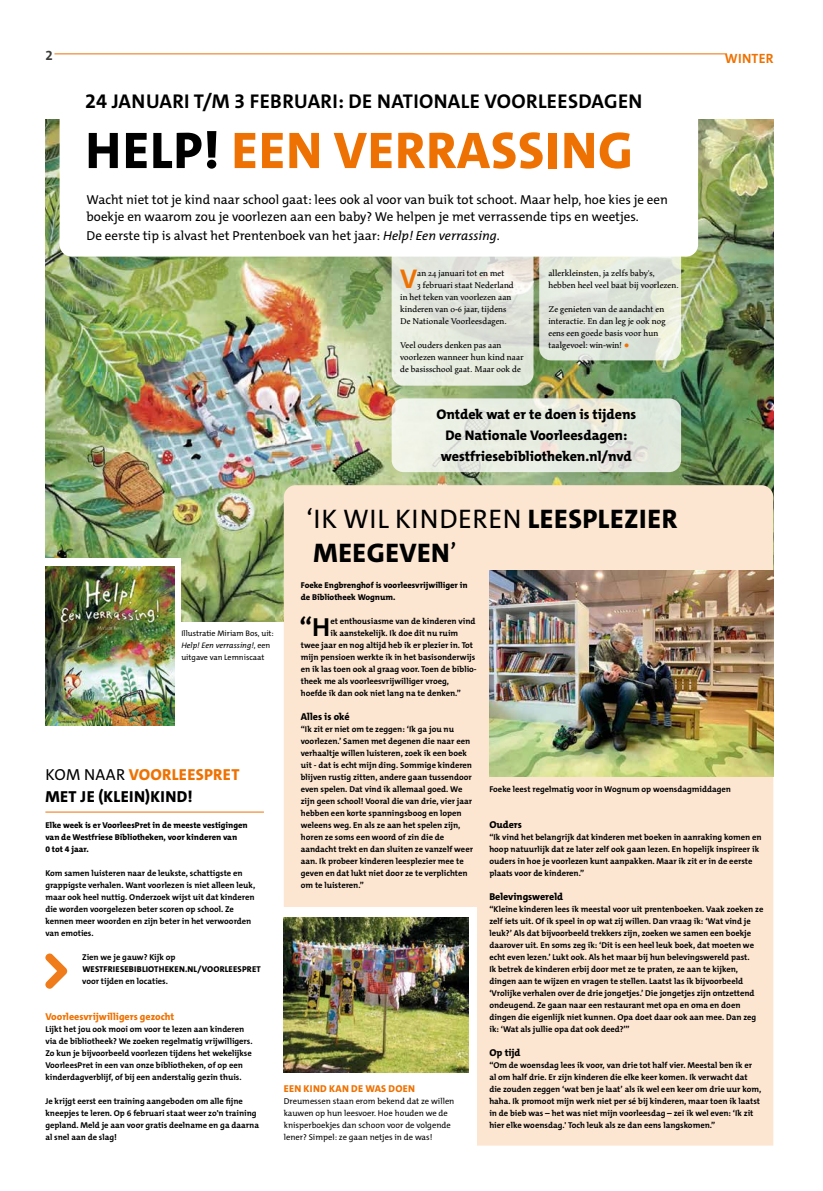
<style>
.page{position:relative;width:823px;height:1191px;background:#fff}
.page>*{position:absolute;margin:0;border:0;box-sizing:border-box;transform-origin:0 0}
.t1{font:800 52px "The Mix C5";letter-spacing:.02em;color:#ee7203}
.t2{font:700 27.3px "The Mix C5";color:#ee7203}
.t3{font:800 27px/34px "The Mix C5";letter-spacing:.02em;color:#000}
.t4{font:700 26.3px "The Mix C5";color:#000}
.t5{font:700 20px "The Mix C5";letter-spacing:.02em;color:#000}
.t6{font:800 16px/22px "The Mix C5";letter-spacing:.02em;color:#000}
.t7{font:800 14px/21px "The Mix C5";color:#000;text-align:center}
.t8{font:700 13.5px "The Mix C5";letter-spacing:.015em;color:#ee7203}
.t9{font:700 13.5px "The Mix C5";color:#3c3c3b}
.t10{font:13px/17px "The Mix C5";color:#000}
.t11{font:800 10px "The Mix C5";color:#000}
.t12{font:800 10px "The Mix C5";color:#ee7203}
.t13{font:800 10px "The Mix C5";letter-spacing:.02em;color:#ee7203}
.t14{font:9.5px/12px "Maiola Bk";color:#000}
.t15{font:700 8.5px/12px "The Mix C5";color:#000}
.t16{font:800 8.5px/12px "The Mix C5";color:#000}
.t17{font:8.5px/12px "The Mix C5";color:#000}
.t18{font:800 8.5px "The Mix C5";letter-spacing:.02em;color:#000}
.t19{font:8px/12px "The Mix C5";color:#000}
.s1{color:#000}
.s2{font-style:italic}
.s3{color:#ee7203}
.s4{font-weight:400}
</style>
<div class="page">
<hr style="left:54px;top:53px;width:672px;height:1px;background:#ee7203">
<img style="left:45px;top:119px;width:727px;height:502px">
<div style="left:283px;top:485px;width:489px;height:660px;background:#fde6d1"></div>
<div style="left:279px;top:907px;width:197px;height:247px;background:#fff"></div>
<div style="left:26px;top:558px;width:155px;height:178px;background:#fff"></div>
<div style="left:60px;top:85px;width:637px;height:172px;background:#fff;border-radius:12px"></div>
<svg style="left:391px;top:234px;width:142px;height:152px;fill:#e5ebdf"></svg>
<svg style="left:391px;top:398px;width:289px;height:74px;background:#e6eadf"></svg>
<svg style="left:539px;top:234px;width:141px;height:126px"></svg>
<img style="left:489px;top:571px;width:283px;height:205px">
<img style="left:283px;top:917px;width:185px;height:155px">
<img style="left:45px;top:566px;width:129px;height:160px">
<hr style="left:45px;top:811px;width:219px;height:1px;background:#ee7203">
<svg style="left:45px;top:953px;width:22px;height:35px"></svg>
<h3 class="t9" style="left:45px;top:46px;width:9px">2</h3>
<h3 class="t8" style="left:724px;top:50px;width:50px">WINTER</h3>
<h3 class="t5" style="left:85px;top:88px;width:558px">24 JANUARI T/M 3 FEBRUARI: DE NATIONALE VOORLEESDAGEN</h3>
<h1 class="t1" style="left:86px;top:117px;width:548px"><span class="s1">HELP!</span> EEN VERRASSING</h1>
<h3 class="t10" style="left:86px;top:191px;width:582px">Wacht niet tot je kind naar school gaat: lees ook al voor van buik tot schoot. Maar help, hoe kies je een boekje en waarom zou je voorlezen aan een baby? We helpen je met verrassende tips en weetjes.</h3>
<h3 class="t10" style="left:86px;top:227px;width:414px">De eerste tip is alvast het Prentenboek van het jaar: <span class="s2">Help! Een verrassing</span>.</h3>
<h2 class="t2" style="left:400px;top:261px;width:19px">V</h2>
<p class="t14" style="left:417px;top:267px;width:89px">an 24 januari tot en met</p>
<p class="t14" style="left:548px;top:267px;width:132px">allerkleinsten, ja zelfs baby's, hebben heel veel baat bij voorlezen.</p>
<p class="t14" style="left:548px;top:303px;width:119px">Ze genieten van de aandacht en interactie. En dan leg je ook nog eens een goede basis voor hun taalgevoel: win-win! <span class="s3">○</span></p>
<p class="t14" style="left:417px;top:279px;width:98px">3 februari staat Nederland</p>
<p class="t14" style="left:400px;top:291px;width:113px">in het teken van voorlezen aan</p>
<p class="t14" style="left:400px;top:303px;width:108px">kinderen van 0-6 jaar, tijdens</p>
<p class="t14" style="left:400px;top:315px;width:108px">De Nationale Voorleesdagen.</p>
<p class="t14" style="left:400px;top:339px;width:125px">Veel ouders denken pas aan voorlezen wanneer hun kind naar de basisschool gaat. Maar ook de</p>
<h3 class="t7" style="left:436px;top:403px;width:201px">Ontdek wat er te doen is tijdens<br>De Nationale Voorleesdagen: westfriesebibliotheken.nl/nvd</h3>
<p class="t19" style="left:181px;top:627px;width:94px">Illustratie Miriam Bos, uit:<br><span class="s2">Help! Een verrassing!</span>, een uitgave van Lemniscaat</p>
<h3 class="t6" style="left:45px;top:764px;width:195px"><span class="s4">KOM NAAR</span> <span class="s3">VOORLEESPRET<br></span>MET JE (KLEIN)KIND!</h3>
<p class="t16" style="left:45px;top:819px;width:203px">Elke week is er VoorleesPret in de meeste vestigingen van de Westfriese Bibliotheken, voor kinderen van<br>0 tot 4 jaar.</p>
<p class="t15" style="left:45px;top:867px;width:211px">Kom samen luisteren naar de leukste, schattigste en grappigste verhalen. Want voorlezen is niet alleen leuk, maar ook heel nuttig. Onderzoek wijst uit dat kinderen die worden voorgelezen beter scoren op school. Ze kennen meer woorden en zijn beter in het verwoorden van emoties.</p>
<p class="t15" style="left:82px;top:951px;width:95px">Zien we je gauw? Kijk op</p>
<p class="t18" style="left:82px;top:964px;width:180px">WESTFRIESEBIBLIOTHEKEN.NL/VOORLEESPRET</p>
<p class="t15" style="left:82px;top:975px;width:87px">voor tijden en locaties.</p>
<p class="t12" style="left:45px;top:1010px;width:130px">Voorleesvrijwilligers gezocht</p>
<p class="t15" style="left:45px;top:1023px;width:208px">Lijkt het jou ook mooi om voor te lezen aan kinderen via de bibliotheek? We zoeken regelmatig vrijwilligers.<br>Zo kun je bijvoorbeeld voorlezen tijdens het wekelijkse VoorleesPret in een van onze bibliotheken, of op een kinderdagverblijf, of bij een anderstalig gezin thuis.</p>
<p class="t15" style="left:45px;top:1095px;width:215px">Je krijgt eerst een training aangeboden om alle fijne kneepjes te leren. Op 6 februari staat weer zo'n training gepland. Meld je aan voor gratis deelname en ga daarna al snel aan de slag!</p>
<h3 class="t3" style="left:306px;top:502px;width:372px"><span class="s4">‘IK WIL KINDEREN</span> LEESPLEZIER<br>MEEGEVEN<span class="s4">’</span></h3>
<p class="t16" style="left:300px;top:579px;width:168px">Foeke Engbrenghof is voorleesvrijwilliger in de Bibliotheek Wognum.</p>
<h3 class="t4" style="left:299px;top:610px;width:32px">“H</h3>
<p class="t15" style="left:330px;top:615px;width:147px">et enthousiasme van de kinderen vind</p>
<p class="t15" style="left:330px;top:627px;width:129px">ik aanstekelijk. Ik doe dit nu ruim</p>
<p class="t15" style="left:300px;top:639px;width:174px">twee jaar en nog altijd heb ik er plezier in. Tot</p>
<p class="t15" style="left:300px;top:651px;width:176px">mijn pensioen werkte ik in het basisonderwijs</p>
<p class="t15" style="left:300px;top:663px;width:177px">en ik las toen ook al graag voor. Toen de biblio-</p>
<p class="t15" style="left:300px;top:675px;width:150px">theek me als voorleesvrijwilliger vroeg,</p>
<p class="t15" style="left:300px;top:687px;width:161px">hoefde ik dan ook niet lang na te denken.”</p>
<p class="t11" style="left:300px;top:710px;width:50px">Alles is oké</p>
<p class="t15" style="left:300px;top:723px;width:173px">“Ik zit er niet om te zeggen: ‘Ik ga jou nu voorlezen.’ Samen met degenen die naar een verhaaltje willen luisteren, zoek ik een boek uit - dat is echt mijn ding. Sommige kinderen blijven rustig zitten, andere gaan tussendoor even spelen. Dat vind ik allemaal goed. We zijn geen school! Vooral die van drie, vier jaar hebben een korte spanningsboog en lopen weleens weg. En als ze aan het spelen zijn, horen ze soms een woord of zin die de aandacht trekt en dan sluiten ze vanzelf weer aan. Ik probeer kinderen leesplezier mee te geven en dat lukt niet door ze te verplichten om te luisteren.”</p>
<p class="t15" style="left:489px;top:783px;width:243px">Foeke leest regelmatig voor in Wognum op woensdagmiddagen</p>
<p class="t11" style="left:489px;top:818px;width:34px">Ouders</p>
<p class="t15" style="left:489px;top:831px;width:273px">“Ik vind het belangrijk dat kinderen met boeken in aanraking komen en hoop natuurlijk dat ze later zelf ook gaan lezen. En hopelijk inspireer ik ouders in hoe je voorlezen kunt aanpakken. Maar ik zit er in de eerste plaats voor de kinderen.”</p>
<p class="t11" style="left:489px;top:890px;width:75px">Belevingswereld</p>
<p class="t15" style="left:489px;top:903px;width:275px">“Kleine kinderen lees ik meestal voor uit prentenboeken. Vaak zoeken ze zelf iets uit. Of ik speel in op wat zij willen. Dan vraag ik: ‘Wat vind je leuk?’ Als dat bijvoorbeeld trekkers zijn, zoeken we samen een boekje daarover uit. En soms zeg ik: ‘Dit is een heel leuk boek, dat moeten we echt even lezen.’ Lukt ook. Als het maar bij hun belevingswereld past.<br>Ik betrek de kinderen erbij door met ze te praten, ze aan te kijken, dingen aan te wijzen en vragen te stellen. Laatst las ik bijvoorbeeld ‘Vrolijke verhalen over de drie jongetjes.’ Die jongetjes zijn ontzettend ondeugend. Ze gaan naar een restaurant met opa en oma en doen dingen die eigenlijk niet kunnen. Opa doet daar ook aan mee. Dan zeg ik: ‘Wat als jullie opa dat ook deed?’”</p>
<p class="t11" style="left:489px;top:1046px;width:33px">Op tijd</p>
<p class="t15" style="left:489px;top:1059px;width:273px">“Om de woensdag lees ik voor, van drie tot half vier. Meestal ben ik er al om half drie. Er zijn kinderen die elke keer komen. Ik verwacht dat die zouden zeggen ‘wat ben je laat’ als ik wel een keer om drie uur kom, haha. Ik promoot mijn werk niet per sé bij kinderen, maar toen ik laatst in de bieb was – het was niet mijn voorleesdag – zei ik wel even: ‘Ik zit hier elke woensdag.' Toch leuk als ze dan eens langskomen.”</p>
<p class="t13" style="left:284px;top:1082px;width:132px">EEN KIND KAN DE WAS DOEN</p>
<p class="t17" style="left:283px;top:1095px;width:172px">Dreumessen staan erom bekend dat ze willen kauwen op hun leesvoer. Hoe houden we de knisperboekjes dan schoon voor de volgende lener? Simpel: ze gaan netjes in de was!</p>
</div>
